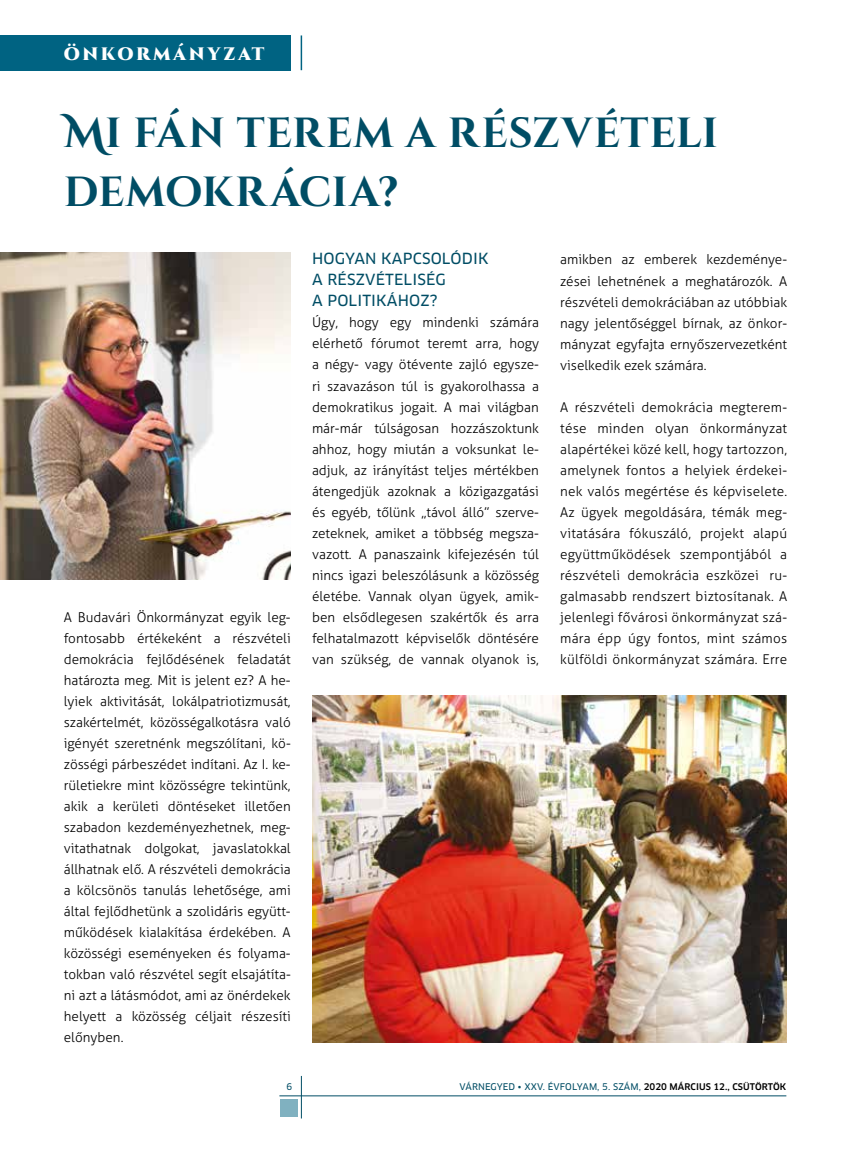
<style>
.page{position:relative;width:851px;height:1149px;background:#fff}
.page>*{position:absolute;margin:0;border:0;box-sizing:border-box;transform-origin:0 0}
.t1{font:700 42px/58.5px "Cinzel Decorative";letter-spacing:.015em;color:#004d65}
.t2{font:900 18px "Cinzel Decorative";letter-spacing:.15em;color:#fff}
.t3{font:15px/21px "Clan Pro News";letter-spacing:.01em;color:#004d65}
.t4{font:300 13.5px/21px "Aller";color:#000;text-align:justify}
.t5{font:9px "Clan Pro News";letter-spacing:.01em;color:#004d65}
.s1{font-family:"Clan Pro";font-weight:500;color:#000}
</style>
<div class="page">
<hr style="left:300px;top:35px;width:2px;height:35px;background:#006382">
<hr style="left:301px;top:1075px;width:1px;height:43px;background:#004d65">
<div style="left:0;top:35px;width:291px;height:36px;background:#006382"></div>
<hr style="left:279px;top:1095px;width:507px;height:1px;background:#004d65">
<div style="left:280px;top:1099px;width:17px;height:17px;background:#80b1c0"></div>
<img style="left:0;top:252px;width:291px;height:327px">
<img style="left:312px;top:695px;width:474px;height:347px">
<h2 class="t2" style="left:64px;top:42px;width:202px">ÖNKORMÁNYZAT</h2>
<h1 class="t1" style="left:64px;top:105px;width:655px">Mi fán terem a részvételi demokrácia?</h1>
<p class="t4" style="left:64px;top:606px;width:228px">A Budavári Önkormányzat egyik leg&shy;fontosabb értékeként a részvételi demokrácia fejlődésének feladatát határozta meg. Mit is jelent ez? A he&shy;lyiek aktivitását, lokálpatriotizmusát, szakértelmét, közösségalkotásra való igényét szeretnénk megszólítani, kö&shy;zösségi párbeszédet indítani. Az I. ke&shy;rületiekre mint közösségre tekintünk, akik a kerületi döntéseket illetően szabadon kezdeményezhetnek, meg&shy;vitathatnak dolgokat, javaslatokkal állhatnak elő. A részvételi demokrácia a kölcsönös tanulás lehetősége, ami által fejlődhetünk a szolidáris együtt&shy;működések kialakítása érdekében. A közösségi eseményeken és folyama&shy;tokban való részvétel segít elsajátíta&shy;ni azt a látásmódot, ami az önérdekek helyett a közösség céljait részesíti előnyben.</p>
<p class="t3" style="left:312px;top:248px;width:178px">HOGYAN KAPCSOLÓDIK<br>A RÉSZVÉTELISÉG<br>A POLITIKÁHOZ?</p>
<p class="t4" style="left:312px;top:312px;width:228px">Úgy, hogy egy mindenki számára elérhető fórumot teremt arra, hogy a négy- vagy ötévente zajló egysze&shy;ri szavazáson túl is gyakorolhassa a demokratikus jogait. A mai világban már-már túlságosan hozzászoktunk ahhoz, hogy miután a voksunkat le&shy;adjuk, az irányítást teljes mértékben átengedjük azoknak a közigazgatási és egyéb, tőlünk „távol álló” szerve&shy;zeteknek, amiket a többség megsza&shy;vazott. A panaszaink kifejezésén túl nincs igazi beleszólásunk a közösség életébe. Vannak olyan ügyek, amik&shy;ben elsődlegesen szakértők és arra felhatalmazott képviselők döntésére van szükség, de vannak olyanok is,</p>
<p class="t4" style="left:560px;top:249px;width:228px">amikben az emberek kezdeménye&shy;zései lehetnének a meghatározók. A részvételi demokráciában az utóbbiak nagy jelentőséggel bírnak, az önkor&shy;mányzat egyfajta ernyőszervezetként viselkedik ezek számára.</p>
<p class="t4" style="left:560px;top:396px;width:228px">A részvételi demokrácia megterem&shy;tése minden olyan önkormányzat alapértékei közé kell, hogy tartozzon, amelynek fontos a helyiek érdekei&shy;nek valós megértése és képviselete.<br>Az ügyek megoldására, témák meg&shy;vitatására fókuszáló, projekt alapú együttműködések szempontjából a részvételi demokrácia eszközei ru&shy;galmasabb rendszert biztosítanak. A jelenlegi fővárosi önkormányzat szá&shy;mára épp úgy fontos, mint számos külföldi önkormányzat számára. Erre</p>
<p class="t5" style="left:286px;top:1080px;width:7px">6</p>
<p class="t5" style="left:459px;top:1080px;width:328px">VÁRNEGYED • XXV. ÉVFOLYAM, 5. SZÁM, <span class="s1">2020 MÁRCIUS 12., CSÜTÖRTÖK</span></p>
</div>
